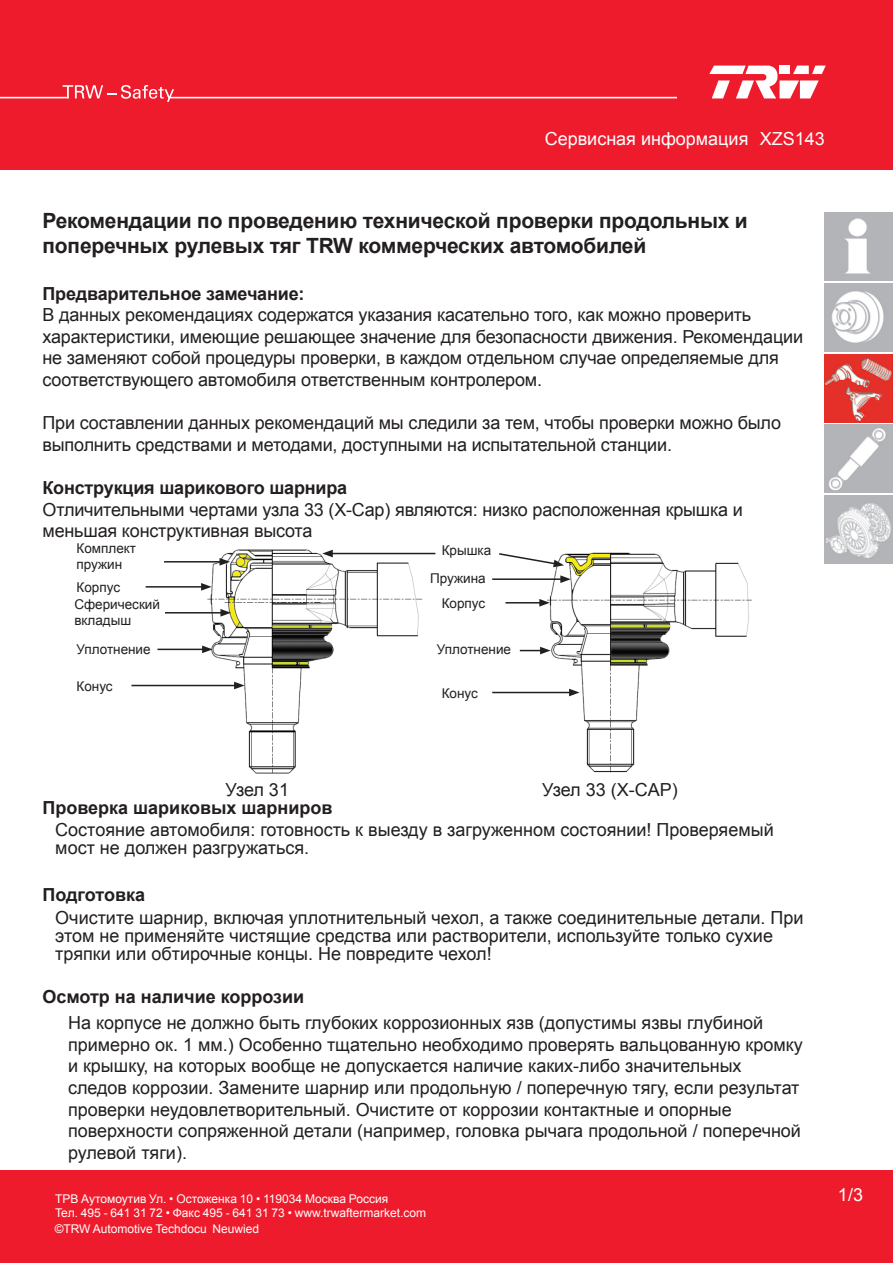
<style>
.page{position:relative;width:893px;height:1263px;background:#ee1b2c}
.page>*{position:absolute;margin:0;border:0;box-sizing:border-box;transform-origin:0 0}
.t1{font:700 21px/25.2px "Arial";letter-spacing:-.01em;color:#231f20}
.t2{font:18px/21.6px "Arial";letter-spacing:-.01em;color:#231f20}
.t3{font:700 18px "Arial";letter-spacing:-.01em;color:#231f20}
.t4{font:18px "Arial";color:#fff}
.t5{font:13.5px/16.5px "Arial";color:#231f20}
.t6{font:12px/14.4px "Arial";color:#fff}
</style>
<div class="page">
<svg style="left:63px;top:85px;width:111px;height:17px"></svg>
<hr style="left:0;top:97px;width:69px;height:1px;background:#fff">
<hr style="left:169px;top:97px;width:507px;height:1px;background:#fff">
<svg style="left:709px;top:66px;width:117px;height:32px"></svg>
<div style="left:0;top:171px;width:893px;height:999px;background:#fff"></div>
<img style="left:825px;top:213px;width:68px;height:68px">
<img style="left:825px;top:283px;width:68px;height:68px">
<img style="left:825px;top:354px;width:68px;height:68px">
<img style="left:825px;top:425px;width:68px;height:68px">
<img style="left:825px;top:495px;width:68px;height:68px">
<img style="left:542px;top:552px;width:210px;height:221px">
<img style="left:206px;top:549px;width:217px;height:225px">
<hr style="left:164px;top:561px;width:58px;height:1px;background:#231f20">
<svg style="left:220px;top:558px;width:10px;height:8px"></svg>
<hr style="left:146px;top:586px;width:57px;height:2px;background:#231f20">
<svg style="left:201px;top:583px;width:11px;height:8px"></svg>
<hr style="left:165px;top:612px;width:58px;height:1px;background:#231f20">
<svg style="left:220px;top:609px;width:11px;height:8px"></svg>
<hr style="left:157px;top:649px;width:47px;height:1px;background:#231f20">
<svg style="left:202px;top:645px;width:11px;height:8px"></svg>
<hr style="left:131px;top:685px;width:105px;height:1px;background:#231f20">
<svg style="left:234px;top:682px;width:11px;height:7px"></svg>
<hr style="left:492px;top:578px;width:71px;height:2px;background:#231f20">
<svg style="left:560px;top:575px;width:11px;height:8px"></svg>
<svg style="left:499px;top:552px;width:65px;height:15px"></svg>
<hr style="left:505px;top:602px;width:37px;height:1px;background:#231f20">
<svg style="left:539px;top:599px;width:11px;height:8px"></svg>
<svg style="left:520px;top:647px;width:31px;height:7px"></svg>
<hr style="left:330px;top:553px;width:105px;height:1px;background:#231f20">
<svg style="left:322px;top:550px;width:11px;height:7px"></svg>
<hr style="left:492px;top:692px;width:79px;height:1px;background:#231f20">
<svg style="left:569px;top:689px;width:11px;height:7px"></svg>
<p class="t4" style="left:545px;top:127px;width:205px">Cервисная информация</p>
<p class="t4" style="left:760px;top:127px;width:67px">XZS143</p>
<p class="t1" style="left:43px;top:208px;width:707px">Рекомендации по проведению технической проверки продольных и поперечных рулевых тяг TRW коммерческих автомобилей</p>
<p class="t3" style="left:43px;top:281px;width:263px">Предварительное замечание:</p>
<p class="t2" style="left:43px;top:304px;width:762px">В данных рекомендациях содержатся указания касательно того, как можно проверить характеристики, имеющие решающее значение для безопасности движения. Рекомендации не заменяют собой процедуры проверки, в каждом отдельном случае определяемые для соответствующего автомобиля ответственным контролером.</p>
<p class="t2" style="left:43px;top:412px;width:740px">При составлении данных рекомендаций мы следили за тем, чтобы проверки можно было выполнить средствами и методами, доступными на испытательной станции.</p>
<p class="t3" style="left:43px;top:476px;width:306px">Конструкция шарикового шарнира</p>
<p class="t2" style="left:43px;top:499px;width:702px">Отличительными чертами узла 33 (X-Cap) являются: низко расположенная крышка и меньшая конструктивная высота</p>
<p class="t5" style="left:77px;top:540px;width:61px">Комплект</p>
<p class="t5" style="left:442px;top:542px;width:51px">Крышка</p>
<p class="t5" style="left:77px;top:556px;width:47px">пружин</p>
<p class="t5" style="left:430px;top:566px;width:57px;line-height:25px;text-align:right">Пружина<br>Корпус</p>
<p class="t5" style="left:437px;top:641px;width:76px">Уплотнение</p>
<p class="t5" style="left:442px;top:685px;width:38px">Конус</p>
<p class="t5" style="left:74px;top:579px;width:87px">Корпус<br>Сферический вкладыш</p>
<p class="t5" style="left:77px;top:641px;width:76px">Уплотнение</p>
<p class="t5" style="left:77px;top:678px;width:38px">Конус</p>
<p class="t2" style="left:226px;top:779px;width:65px">Узел 31</p>
<p class="t2" style="left:542px;top:779px;width:137px">Узел 33 (X-CAP)</p>
<p class="t3" style="left:43px;top:795px;width:292px">Проверка шариковых шарниров</p>
<p class="t2" style="left:55px;top:821px;width:720px;line-height:18px">Состояние автомобиля: готовность к выезду в загруженном состоянии! Проверяемый мост не должен разгружаться.</p>
<p class="t3" style="left:43px;top:883px;width:104px">Подготовка</p>
<p class="t2" style="left:55px;top:908px;width:750px;line-height:18px">Очистите шарнир, включая уплотнительный чехол, а также соединительные детали. При этом не применяйте чистящие средства или растворители, используйте только сухие тряпки или обтирочные концы. Не повредите чехол!</p>
<p class="t3" style="left:43px;top:985px;width:263px">Осмотр на наличие коррозии</p>
<p class="t2" style="left:68px;top:1012px;width:736px">На корпусе не должно быть глубоких коррозионных язв (допустимы язвы глубиной примерно ок. 1 мм.) Особенно тщательно необходимо проверять вальцованную кромку и крышку, на которых вообще не допускается наличие каких-либо значительных следов коррозии. Замените шарнир или продольную / поперечную тягу, если результат проверки неудовлетворительный. Очистите от коррозии контактные и опорные поверхности сопряженной детали (например, головка рычага продольной / поперечной рулевой тяги).</p>
<p class="t6" style="left:55px;top:1191px;width:373px">ТРВ Аутомоутив Ул. • Остоженка 10 • 119034 Москва Россия<br>Teл. 495 - 641 31 72 • Факс 495 - 641 31 73 • www.trwaftermarket.com</p>
<p class="t6" style="left:55px;top:1222px;width:206px">©TRW Automotive Techdocu Neuwied</p>
<p class="t4" style="left:838px;top:1183px;width:27px">1/3</p>
</div>
